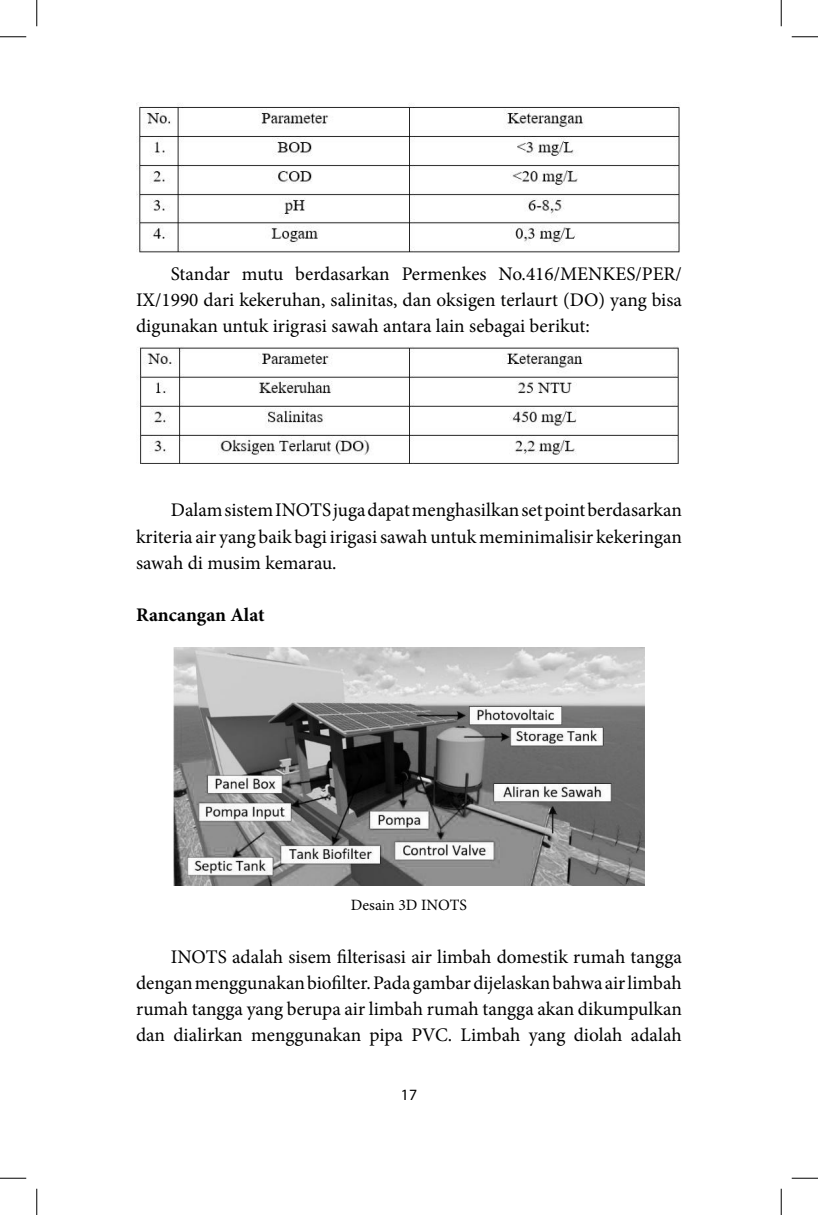
<style>
.page{position:relative;width:818px;height:1215px;background:#fff}
.page>*{position:absolute;margin:0;border:0;box-sizing:border-box;transform-origin:0 0}
.t1{font:19.25px/26.2px "Minion Pro";color:#000;text-align:justify}
.t2{font:700 19.25px "Minion Pro";color:#000}
.t3{font:15.75px "Minion Pro";color:#000}
.t4{font:15.75px "Myriad Pro";color:#000}
</style>
<div class="page">
<img style="left:136px;top:103px;width:544px;height:150px">
<img style="left:137px;top:347px;width:542px;height:117px">
<img style="left:174px;top:647px;width:470px;height:238px">
<svg style="left:0;top:36px;width:26px;height:1px"></svg>
<svg style="left:791px;top:36px;width:27px;height:1px"></svg>
<svg style="left:0;top:1177px;width:26px;height:1px"></svg>
<svg style="left:791px;top:1177px;width:27px;height:1px"></svg>
<svg style="left:36px;top:0;width:1px;height:26px"></svg>
<svg style="left:36px;top:1188px;width:1px;height:26px"></svg>
<svg style="left:781px;top:0;width:1px;height:26px"></svg>
<svg style="left:781px;top:1188px;width:1px;height:26px"></svg>
<p class="t1" style="left:136px;top:261px;width:547px;text-indent:35px">Standar mutu berdasarkan Permenkes No.416/MENKES/PER/ IX/1990 dari kekeruhan, salinitas, dan oksigen terlaurt (DO) yang bisa digunakan untuk irigrasi sawah antara lain sebagai berikut:</p>
<p class="t1" style="left:136px;top:497px;width:547px;text-indent:35px">Dalam sistem INOTS juga dapat menghasilkan set point berdasarkan kriteria air yang baik bagi irigasi sawah untuk meminimalisir kekeringan sawah di musim kemarau.</p>
<p class="t2" style="left:136px;top:601px;width:130px">Rancangan Alat</p>
<p class="t3" style="left:351px;top:894px;width:118px">Desain 3D INOTS</p>
<p class="t1" style="left:136px;top:943px;width:547px;text-indent:35px">INOTS adalah sisem filterisasi air limbah domestik rumah tangga dengan menggunakan biofilter. Pada gambar dijelaskan bahwa air limbah rumah tangga yang berupa air limbah rumah tangga akan dikumpulkan dan dialirkan menggunakan pipa PVC. Limbah yang diolah adalah</p>
<p class="t4" style="left:401px;top:1084px;width:18px">17</p>
</div>
